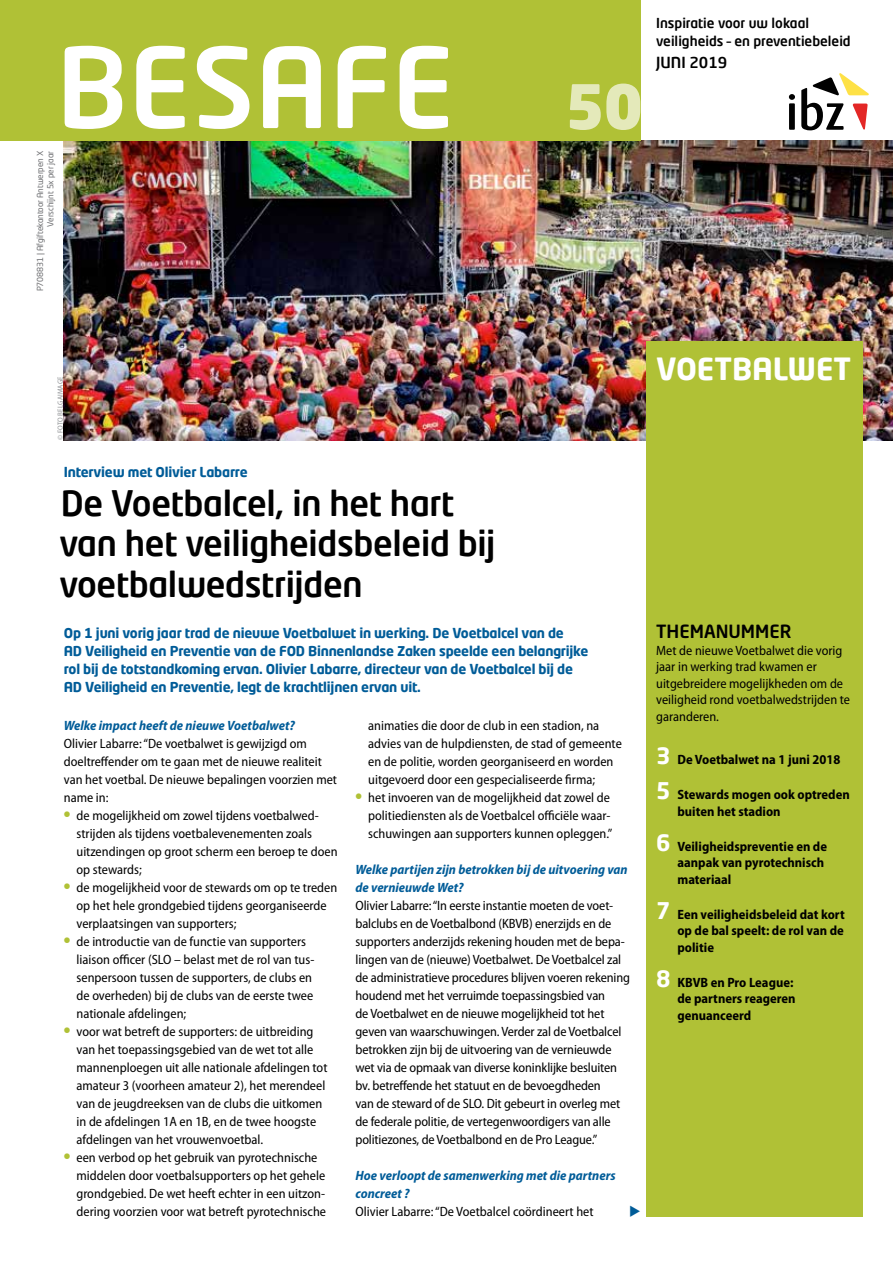
<style>
.page{position:relative;width:893px;height:1263px;background:#fff}
.page>*{position:absolute;margin:0;border:0;box-sizing:border-box;transform-origin:0 0}
.t1{font:500 109.65px "Neo Tech Pro";letter-spacing:.005em;color:#fff}
.t2{font:500 34.5px/40.5px "Neo Tech Pro";letter-spacing:-.01em;color:#000}
.t3{font:700 30px "Neo Tech Pro";color:#fff}
.t4{font:18px "Neo Sans Std Medium TR";color:#000}
.t5{font:500 15px "Neo Tech Pro";color:#000}
.t6{font:semi-condensed 13.5px/18px "Myriad Pro";color:#000}
.t7{font:700 13.5px/18px "Neo Tech Pro";letter-spacing:-.015em;color:#005c98}
.t8{font:700 semi-condensed 13.5px/16.5px "Myriad Pro";color:#000}
.t9{font:italic 700 semi-condensed 13.5px/18px "Myriad Pro";color:#005c98}
.t10{font:500 13.5px/18px "Neo Tech Pro";color:#000}
.t11{font:8.25px/10.5px "Neo Tech Pro";letter-spacing:-.01em;color:#6d6e71;text-align:right}
.t12{font:semi-condensed 7.5px "Myriad Pro";letter-spacing:.02em;color:#939598}
.s1{font-weight:900;font-size:60.9px}
.s2{font-family:"Neo Tech Pro";font-stretch:normal;font-size:22.5px;color:#fff}
.s3{font-family:"Neo Tech Pro";font-weight:900;font-stretch:normal;font-size:15.75px;color:#b0c136}
</style>
<div class="page">
<img style="left:64px;top:140px;width:829px;height:300px">
<svg style="left:789px;top:73px;width:80px;height:57px"></svg>
<div style="left:0;top:0;width:640px;height:140px;background:#b0c136"></div>
<div style="left:647px;top:342px;width:216px;height:119px;background:#b0c136"></div>
<div style="left:647px;top:457px;width:216px;height:759px;background:#b0c136"></div>
<p class="t11" style="left:35px;top:291px;width:142px;rotate:-90deg">P708831 | Afgiftekantoor Antwerpen X<br>Verschijnt 5x per jaar</p>
<h1 class="t1" style="left:56px;top:18px;width:589px">BESAFE <span class="s1">50</span></h1>
<p class="t10" style="left:656px;top:13px;width:196px">Inspiratie voor uw lokaal veiligheids – en preventiebeleid</p>
<p class="t5" style="left:656px;top:53px;width:73px">JUNI 2019</p>
<p class="t12" style="left:56px;top:440px;width:65px;rotate:-90deg">© FOTO BELGAIMAGE</p>
<p class="t7" style="left:64px;top:463px;width:185px">Interview met Olivier Labarre</p>
<h2 class="t2" style="left:59px;top:482px;width:438px">De Voetbalcel, in het hart van het veiligheidsbeleid bij voetbalwedstrijden</h2>
<h3 class="t3" style="left:656px;top:350px;width:196px">VOETBALWET</h3>
<p class="t7" style="left:64px;top:624px;width:526px">Op 1 juni vorig jaar trad de nieuwe Voetbalwet in werking. De Voetbalcel van de<br>AD Veiligheid en Preventie van de FOD Binnenlandse Zaken speelde een belangrijke rol bij de totstandkoming ervan. Olivier Labarre, directeur van de Voetbalcel bij de AD Veiligheid en Preventie, legt de krachtlijnen ervan uit.</p>
<h3 class="t4" style="left:656px;top:620px;width:137px">THEMANUMMER</h3>
<p class="t6" style="left:656px;top:642px;width:195px;line-height:16.5px">Met de nieuwe Voetbalwet die vorig jaar in werking trad kwamen er uitgebreidere mogelijkheden om de veiligheid rond voetbalwedstrijden te garanderen.</p>
<p class="t8" style="left:656px;top:751px;width:186px"><span class="s2">3</span> De Voetbalwet na 1 juni 2018</p>
<p class="t8" style="left:677px;top:786px;width:174px;text-indent:-21px"><span class="s2">5</span> Stewards mogen ook optreden buiten het stadion</p>
<p class="t8" style="left:677px;top:838px;width:151px;text-indent:-21px"><span class="s2">6</span> Veiligheidspreventie en de aanpak van pyrotechnisch materiaal</p>
<p class="t8" style="left:677px;top:906px;width:169px;text-align:justify;text-indent:-21px"><span class="s2">7</span> Een veiligheidsbeleid dat kort op de bal speelt: de rol van de politie</p>
<p class="t8" style="left:677px;top:974px;width:120px;text-indent:-21px"><span class="s2">8</span> KBVB en Pro League: de partners reageren genuanceerd</p>
<p class="t9" style="left:64px;top:716px;width:233px">Welke impact heeft de nieuwe Voetbalwet?</p>
<p class="t6" style="left:64px;top:734px;width:275px">Olivier Labarre: “De voetbalwet is gewijzigd om doeltreffender om te gaan met de nieuwe realiteit van het voetbal. De nieuwe bepalingen voorzien met name in:</p>
<p class="t6" style="left:77px;top:806px;width:263px;text-indent:-13px"><span class="s3">•</span> de mogelijkheid om zowel tijdens voetbalwed&shy;strijden als tijdens voetbalevenementen zoals uitzendingen op groot scherm een beroep te doen op stewards;</p>
<p class="t6" style="left:77px;top:878px;width:262px;text-indent:-13px"><span class="s3">•</span> de mogelijkheid voor de stewards om op te treden op het hele grondgebied tijdens georganiseerde verplaatsingen van supporters;</p>
<p class="t6" style="left:77px;top:932px;width:239px;text-indent:-13px"><span class="s3">•</span> de introductie van de functie van supporters liaison officer (SLO – belast met de rol van tus&shy;senpersoon tussen de supporters, de clubs en de overheden) bij de clubs van de eerste twee nationale afdelingen;</p>
<p class="t6" style="left:77px;top:1022px;width:252px;text-indent:-13px"><span class="s3">•</span> voor wat betreft de supporters: de uitbreiding van het toepassingsgebied van de wet tot alle mannenploegen uit alle nationale afdelingen tot amateur 3 (voorheen amateur 2), het merendeel van de jeugdreeksen van de clubs die uitkomen in de afdelingen 1A en 1B, en de twee hoogste afdelingen van het vrouwenvoetbal.</p>
<p class="t6" style="left:77px;top:1148px;width:251px;text-indent:-13px"><span class="s3">•</span> een verbod op het gebruik van pyrotechnische middelen door voetbalsupporters op het gehele grondgebied. De wet heeft echter in een uitzon&shy;dering voorzien voor wat betreft pyrotechnische</p>
<p class="t6" style="left:368px;top:716px;width:255px">animaties die door de club in een stadion, na advies van de hulpdiensten, de stad of gemeente en de politie, worden georganiseerd en worden uitgevoerd door een gespecialiseerde firma;</p>
<p class="t6" style="left:368px;top:788px;width:246px;text-indent:-13px"><span class="s3">•</span> het invoeren van de mogelijkheid dat zowel de politiediensten als de Voetbalcel officiële waar&shy;schuwingen aan supporters kunnen opleggen.”</p>
<p class="t9" style="left:355px;top:860px;width:274px">Welke partijen zijn betrokken bij de uitvoering van de vernieuwde Wet?</p>
<p class="t6" style="left:355px;top:896px;width:276px">Olivier Labarre: “In eerste instantie moeten de voet&shy;balclubs en de Voetbalbond (KBVB) enerzijds en de supporters anderzijds rekening houden met de bepa&shy;lingen van de (nieuwe) Voetbalwet. De Voetbalcel zal de administratieve procedures blijven voeren rekening houdend met het verruimde toepassingsbied van<br>de Voetbalwet en de nieuwe mogelijkheid tot het geven van waarschuwingen. Verder zal de Voetbalcel betrokken zijn bij de uitvoering van de vernieuwde wet via de opmaak van diverse koninklijke besluiten bv. betreffende het statuut en de bevoegdheden<br>van de steward of de SLO. Dit gebeurt in overleg met de federale politie, de vertegenwoordigers van alle politiezones, de Voetbalbond en de Pro League.”</p>
<p class="t9" style="left:355px;top:1166px;width:262px">Hoe verloopt de samenwerking met die partners concreet ?</p>
<p class="t6" style="left:355px;top:1202px;width:240px">Olivier Labarre: “De Voetbalcel coördineert het</p>
</div>
